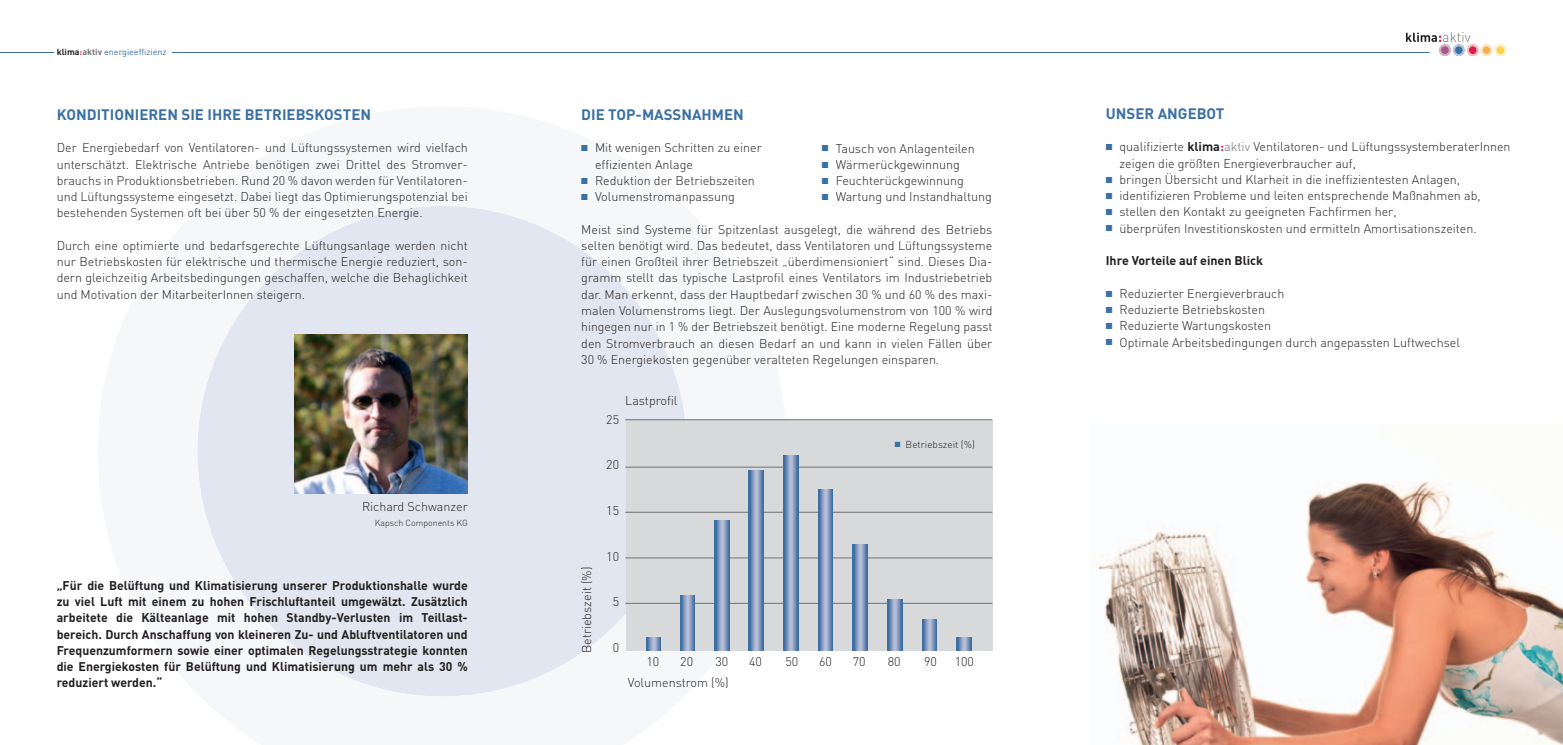
<style>
.page{position:relative;width:1563px;height:745px;background:#fff}
.page>*{position:absolute;margin:0;border:0;box-sizing:border-box;transform-origin:0 0}
.t1{font:700 15px "DIN";color:#3a70a4}
.t2{font:300 12.5px/16.2px "DIN";color:#231f20;text-align:justify}
.t3{font:700 12.5px/16.2px "DIN";color:#231f20;text-align:justify}
.t4{font:300 10px "DIN";color:#231f20}
.t5{font:8.75px "DIN";color:#3a70a4}
.t6{font:300 8.75px "DIN";color:#231f20}
.s1{font-weight:700;color:#231f20}
.s2{font-weight:700;color:#db1b52}
.s3{font-weight:700;color:#717275}
.s4{color:#3a70a4}
.s5{font-weight:700}
.s6{color:#717275}
</style>
<div class="page">
<svg style="left:197px;top:206px;width:512px;height:491px;fill:#e2e6f0"></svg>
<svg style="left:1406px;top:32px;width:64px;height:10px"></svg>
<div style="left:1439px;top:44px;width:11px;height:12px;background:#d2b2c6;border-radius:50%"></div>
<div style="left:1439px;top:44px;width:11px;height:12px;border:1px solid #d2b2c6;border-radius:50%"></div>
<div style="left:1440px;top:46px;width:9px;height:8px;background:#a65989;border-radius:50%"></div>
<div style="left:1440px;top:46px;width:9px;height:9px;border:1px solid #d2b2c6;border-radius:50%"></div>
<div style="left:1467px;top:44px;width:11px;height:12px;background:#f3bcb9;border-radius:50%"></div>
<div style="left:1467px;top:44px;width:11px;height:12px;border:1px solid #f3bcb9;border-radius:50%"></div>
<div style="left:1468px;top:46px;width:9px;height:8px;background:#db1b52;border-radius:50%"></div>
<div style="left:1468px;top:46px;width:9px;height:9px;border:1px solid #f3bcb9;border-radius:50%"></div>
<div style="left:1480px;top:44px;width:12px;height:12px;background:#fce3c3;border-radius:50%"></div>
<div style="left:1480px;top:44px;width:12px;height:12px;border:1px solid #fce3c3;border-radius:50%"></div>
<div style="left:1482px;top:46px;width:8px;height:8px;background:#f6af4c;border-radius:50%"></div>
<div style="left:1482px;top:46px;width:9px;height:9px;border:1px solid #fce3c3;border-radius:50%"></div>
<div style="left:1494px;top:44px;width:12px;height:12px;background:#fdf0c7;border-radius:50%"></div>
<div style="left:1494px;top:44px;width:12px;height:12px;border:1px solid #fdf0c7;border-radius:50%"></div>
<div style="left:1496px;top:46px;width:8px;height:8px;background:#fcd246;border-radius:50%"></div>
<div style="left:1496px;top:46px;width:9px;height:9px;border:1px solid #fdf0c7;border-radius:50%"></div>
<div style="left:1453px;top:44px;width:11px;height:12px;background:#bac5dc;border-radius:50%"></div>
<div style="left:1453px;top:44px;width:11px;height:12px;border:1px solid #bac5dc;border-radius:50%"></div>
<div style="left:1454px;top:46px;width:9px;height:8px;background:#3a70a4;border-radius:50%"></div>
<div style="left:1454px;top:46px;width:9px;height:9px;border:1px solid #bac5dc;border-radius:50%"></div>
<hr style="left:172px;top:52px;width:1257px;height:1px;background:#3a70a4">
<hr style="left:0;top:52px;width:54px;height:1px;background:#3a70a4">
<img style="left:294px;top:334px;width:174px;height:159px">
<img style="left:1097px;top:481px;width:466px;height:263px">
<div style="left:626px;top:419px;width:366px;height:231px;background:#d8d9db"></div>
<hr style="left:625px;top:602px;width:367px;height:1px;background:#717275">
<hr style="left:625px;top:419px;width:367px;height:1px;background:#717275">
<hr style="left:625px;top:557px;width:367px;height:1px;background:#717275">
<hr style="left:625px;top:511px;width:367px;height:1px;background:#717275">
<hr style="left:625px;top:466px;width:367px;height:1px;background:#717275">
<svg style="left:646px;top:637px;width:15px;height:13px"></svg>
<svg style="left:680px;top:595px;width:15px;height:55px"></svg>
<svg style="left:715px;top:520px;width:14px;height:130px;background:#7e97bd"></svg>
<svg style="left:749px;top:470px;width:14px;height:180px;background:#7e97bd"></svg>
<svg style="left:783px;top:455px;width:15px;height:195px;background:#7a94bc"></svg>
<svg style="left:818px;top:489px;width:14px;height:161px;background:#7f97be"></svg>
<svg style="left:853px;top:544px;width:14px;height:106px"></svg>
<svg style="left:887px;top:599px;width:15px;height:51px"></svg>
<svg style="left:922px;top:619px;width:14px;height:31px"></svg>
<svg style="left:957px;top:637px;width:14px;height:13px"></svg>
<p class="t5" style="left:57px;top:46px;width:112px"><span class="s1">klima</span><span class="s2">:</span><span class="s3">aktiv</span> energieeffizienz</p>
<p class="t1" style="left:57px;top:104px;width:316px">KONDITIONIEREN SIE IHRE BETRIEBSKOSTEN</p>
<p class="t2" style="left:57px;top:139px;width:413px">Der Energiebedarf von Ventilatoren- und Lüftungssystemen wird vielfach unterschätzt. Elektrische Antriebe benötigen zwei Drittel des Stromver&shy;brauchs in Produktionsbetrieben. Rund 20 % davon werden für Ventilatoren&shy;und Lüftungssysteme eingesetzt. Dabei liegt das Optimierungspotenzial bei bestehenden Systemen oft bei über 50 % der eingesetzten Energie.</p>
<p class="t2" style="left:57px;top:237px;width:413px">Durch eine optimierte und bedarfsgerechte Lüftungsanlage werden nicht nur Betriebskosten für elektrische und thermische Energie reduziert, son&shy;dern gleichzeitig Arbeitsbedingungen geschaffen, welche die Behaglichkeit und Motivation der MitarbeiterInnen steigern.</p>
<p class="t2" style="left:362px;top:498px;width:107px">Richard Schwanzer</p>
<p class="t6" style="left:375px;top:517px;width:94px">Kapsch Components KG</p>
<p class="t3" style="left:57px;top:576px;width:413px">„Für die Belüftung und Klimatisierung unserer Produktionshalle wurde zu viel Luft mit einem zu hohen Frischluftanteil umgewälzt. Zusätzlich arbeitete die Kälteanlage mit hohen Standby-Verlusten im Teillast&shy;bereich. Durch Anschaffung von kleineren Zu- und Abluftventilatoren und Frequenzumformern sowie einer optimalen Regelungsstrategie konnten die Energiekosten für Belüftung und Klimatisierung um mehr als 30 % reduziert werden.“</p>
<p class="t1" style="left:581px;top:104px;width:164px">DIE TOP-MASSNAHMEN</p>
<p class="t2" style="left:595px;top:139px;width:168px;text-indent:-14px"><span class="s4">■</span> Mit wenigen Schritten zu einer effizienten Anlage</p>
<p class="t2" style="left:581px;top:172px;width:175px"><span class="s4">■</span> Reduktion der Betriebszeiten</p>
<p class="t2" style="left:581px;top:188px;width:155px"><span class="s4">■</span> Volumenstromanpassung</p>
<p class="t2" style="left:581px;top:221px;width:413px">Meist sind Systeme für Spitzenlast ausgelegt, die während des Betriebs selten benötigt wird. Das bedeutet, dass Ventilatoren und Lüftungssysteme für einen Großteil ihrer Betriebszeit „überdimensioniert“ sind. Dieses Dia&shy;gramm stellt das typische Lastprofil eines Ventilators im Industriebetrieb dar. Man erkennt, dass der Hauptbedarf zwischen 30 % und 60 % des maxi&shy;malen Volumenstroms liegt. Der Auslegungsvolumenstrom von 100 % wird hingegen nur in 1 % der Betriebszeit benötigt. Eine moderne Regelung passt den Stromverbrauch an diesen Bedarf an und kann in vielen Fällen über 30 % Energiekosten gegenüber veralteten Regelungen einsparen.</p>
<p class="t2" style="left:625px;top:391px;width:54px">Lastprofil</p>
<p class="t2" style="left:822px;top:140px;width:154px"><span class="s4">■</span> Tausch von Anlagenteilen</p>
<p class="t2" style="left:822px;top:156px;width:139px"><span class="s4">■</span> Wärmerückgewinnung</p>
<p class="t2" style="left:822px;top:172px;width:144px"><span class="s4">■</span> Feuchterückgewinnung</p>
<p class="t2" style="left:822px;top:188px;width:171px"><span class="s4">■</span> Wartung und Instandhaltung</p>
<p class="t2" style="left:578px;top:653px;width:88px;rotate:-90deg">Betriebszeit (%)</p>
<p class="t2" style="left:606px;top:411px;width:14px">25</p>
<p class="t2" style="left:606px;top:456px;width:14px">20</p>
<p class="t2" style="left:606px;top:502px;width:14px">15</p>
<p class="t2" style="left:606px;top:547px;width:14px">10</p>
<p class="t2" style="left:613px;top:593px;width:8px">5</p>
<p class="t4" style="left:895px;top:437px;width:82px"><span class="s4">■</span> Betriebszeit (%)</p>
<p class="t2" style="left:613px;top:639px;width:8px">0</p>
<p class="t2" style="left:646px;top:653px;width:14px">10</p>
<p class="t2" style="left:680px;top:653px;width:14px">20</p>
<p class="t2" style="left:715px;top:653px;width:14px">30</p>
<p class="t2" style="left:749px;top:653px;width:14px">40</p>
<p class="t2" style="left:785px;top:653px;width:14px">50</p>
<p class="t2" style="left:819px;top:653px;width:14px">60</p>
<p class="t2" style="left:853px;top:653px;width:14px">70</p>
<p class="t2" style="left:888px;top:653px;width:14px">80</p>
<p class="t2" style="left:924px;top:653px;width:14px">90</p>
<p class="t2" style="left:954px;top:653px;width:21px">100</p>
<p class="t2" style="left:628px;top:673px;width:102px">Volumenstrom (%)</p>
<p class="t1" style="left:1106px;top:103px;width:120px">UNSER ANGEBOT</p>
<p class="t2" style="left:1119px;top:138px;width:392px;text-indent:-14px"><span class="s4">■</span> qualifizierte <span class="s5">klima</span><span class="s2">:</span><span class="s6">aktiv</span> Ventilatoren- und LüftungssystemberaterInnen zeigen die größten Energieverbraucher auf,</p>
<p class="t2" style="left:1106px;top:171px;width:356px"><span class="s4">■</span> bringen Übersicht und Klarheit in die ineffizientesten Anlagen,</p>
<p class="t2" style="left:1106px;top:187px;width:376px"><span class="s4">■</span> identifizieren Probleme und leiten entsprechende Maßnahmen ab,</p>
<p class="t2" style="left:1106px;top:203px;width:292px"><span class="s4">■</span> stellen den Kontakt zu geeigneten Fachfirmen her,</p>
<p class="t2" style="left:1106px;top:220px;width:372px"><span class="s4">■</span> überprüfen Investitionskosten und ermitteln Amortisationszeiten.</p>
<p class="t3" style="left:1106px;top:252px;width:159px">Ihre Vorteile auf einen Blick</p>
<p class="t2" style="left:1106px;top:285px;width:180px"><span class="s4">■</span> Reduzierter Energieverbrauch</p>
<p class="t2" style="left:1106px;top:301px;width:161px"><span class="s4">■</span> Reduzierte Betriebskosten</p>
<p class="t2" style="left:1106px;top:317px;width:167px"><span class="s4">■</span> Reduzierte Wartungskosten</p>
<p class="t2" style="left:1106px;top:333px;width:356px"><span class="s4">■</span> Optimale Arbeitsbedingungen durch angepassten Luftwechsel</p>
</div>
